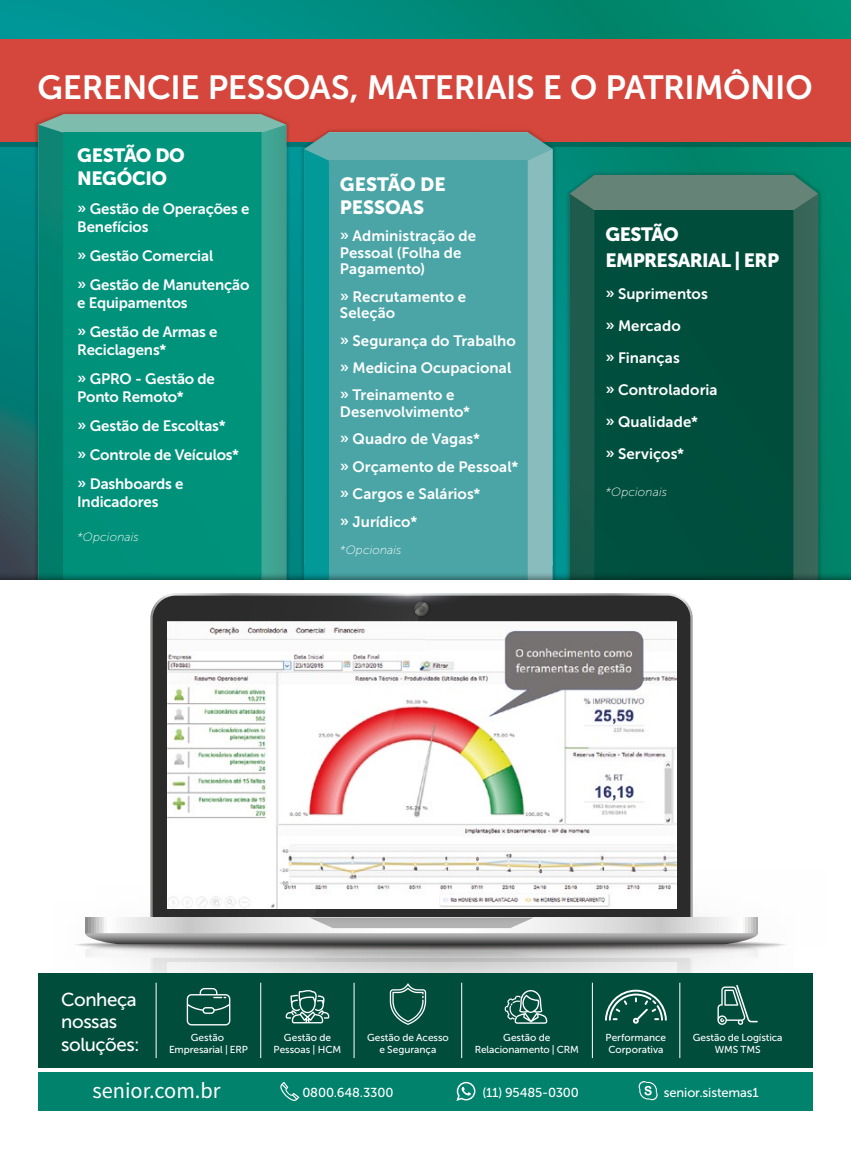
<style>
.page{position:relative;width:851px;height:1149px;background:#fff}
.page>*{position:absolute;margin:0;border:0;box-sizing:border-box;transform-origin:0 0}
.t1{font:33.3px "Museo Sans 700";letter-spacing:-.01em;color:#fff}
.t2{font:22.35px "Source Sans Pro";color:#fff}
.t3{font:19.05px/26px "Museo Sans 900";letter-spacing:-.025em;color:#fff}
.t4{font:19.05px/23px "Museo Sans 900";letter-spacing:-.005em;color:#fff}
.t5{font:18.75px/22.5px "Museo Sans 500";letter-spacing:-.025em;color:#fff}
.t6{font:15px/27.5px "Museo Sans 700";color:#fff}
.t7{font:12.9px "Museo Sans 500";letter-spacing:-.01em;color:#fff}
.t8{font:italic 12px "Museo Sans 100";letter-spacing:.01em;color:#fff}
.t9{font:10.05px/12.1px "Museo Sans 500";letter-spacing:-.005em;color:#fff;text-align:center}
</style>
<div class="page">
<svg style="left:0;top:0;width:850px;height:40px;background:#058b7c"></svg>
<div style="left:0;top:40px;width:850px;height:102px;background:#d5473c"></div>
<img style="left:0;top:112px;width:850px;height:457px">
<svg style="left:304px;top:132px;width:248px;height:29px;background:#6ea9a8"></svg>
<div style="left:329px;top:161px;width:199px;height:494px;background:#4ba5a6"></div>
<div style="left:304px;top:149px;width:25px;height:420px;background:#039999"></div>
<div style="left:527px;top:149px;width:25px;height:420px;background:#89bcbd"></div>
<div style="left:569px;top:175px;width:249px;height:35px;background:#668377"></div>
<div style="left:594px;top:210px;width:199px;height:478px;background:#004e3d"></div>
<svg style="left:569px;top:194px;width:25px;height:375px;background:#1f5c4d"></svg>
<div style="left:793px;top:194px;width:25px;height:375px;background:#376658"></div>
<svg style="left:38px;top:114px;width:248px;height:19px;background:#7eb1a3"></svg>
<div style="left:63px;top:133px;width:198px;height:508px;background:#00937c"></div>
<svg style="left:38px;top:125px;width:25px;height:444px;background:#05816f"></svg>
<svg style="left:261px;top:125px;width:25px;height:444px;background:#3fa391"></svg>
<div style="left:0;top:580px;width:850px;height:568px;background:#fff"></div>
<div style="left:153px;top:595px;width:537px;height:343px;background:#2b2b2b;border-radius:23px"></div>
<div style="left:413px;top:600px;width:17px;height:17px;background:#272727;border-radius:50%"></div>
<svg style="left:414px;top:601px;width:15px;height:15px"></svg>
<img style="left:423px;top:621px;width:253px;height:286px">
<svg style="left:150px;top:593px;width:273px;height:324px"></svg>
<svg style="left:343px;top:579px;width:129px;height:27px"></svg>
<svg style="left:153px;top:946px;width:537px;height:169px"></svg>
<svg style="left:423px;top:961px;width:253px;height:111px"></svg>
<svg style="left:150px;top:957px;width:273px;height:158px"></svg>
<svg style="left:75px;top:917px;width:710px;height:40px;background:#b7b6b6"></svg>
<svg style="left:343px;top:1110px;width:129px;height:5px"></svg>
<div style="left:38px;top:972px;width:774px;height:95px;background:#004d3c"></div>
<div style="left:38px;top:1072px;width:774px;height:38px;background:#00826d"></div>
<svg style="left:638px;top:1081px;width:19px;height:18px"></svg>
<svg style="left:456px;top:1081px;width:19px;height:19px"></svg>
<svg style="left:280px;top:1082px;width:19px;height:19px"></svg>
<svg style="left:187px;top:988px;width:43px;height:37px"></svg>
<svg style="left:285px;top:990px;width:44px;height:33px"></svg>
<svg style="left:390px;top:983px;width:36px;height:41px"></svg>
<svg style="left:605px;top:989px;width:61px;height:34px"></svg>
<svg style="left:717px;top:985px;width:40px;height:39px"></svg>
<hr style="left:353px;top:982px;width:1px;height:75px;background:#fff">
<hr style="left:156px;top:982px;width:1px;height:75px;background:#fff">
<hr style="left:461px;top:982px;width:1px;height:75px;background:#fff">
<hr style="left:679px;top:982px;width:1px;height:75px;background:#fff">
<hr style="left:260px;top:982px;width:1px;height:75px;background:#fff">
<hr style="left:591px;top:982px;width:1px;height:75px;background:#fff">
<svg style="left:504px;top:990px;width:43px;height:33px"></svg>
<h1 class="t1" style="left:37px;top:69px;width:776px">GERENCIE PESSOAS, MATERIAIS E O PATRIMÔNIO</h1>
<p class="t3" style="left:77px;top:144px;width:109px;line-height:23px">GESTÃO DO<br>NEGÓCIO</p>
<p class="t6" style="left:77px;top:200px;width:174px;line-height:18px">» Gestão de Operações e<br>Benefícios</p>
<p class="t6" style="left:77px;top:241px;width:174px;line-height:29px">» Gestão Comercial<br>» Gestão de Manutenção</p>
<p class="t6" style="left:77px;top:288px;width:142px;line-height:29px">e Equipamentos<br>» Gestão de Armas e</p>
<p class="t6" style="left:77px;top:335px;width:139px;line-height:29px">Reciclagens*<br>» GPRO - Gestão de</p>
<p class="t6" style="left:77px;top:382px;width:163px;line-height:29px">Ponto Remoto*<br>» Gestão de Escoltas*<br>» Controle de Veículos* » Dashboards e</p>
<p class="t6" style="left:77px;top:488px;width:83px">Indicadores</p>
<p class="t8" style="left:77px;top:530px;width:63px">*Opcionais</p>
<p class="t4" style="left:340px;top:172px;width:107px">GESTÃO DE<br>PESSOAS</p>
<p class="t6" style="left:340px;top:227px;width:138px;line-height:16.5px">» Administração de<br>Pessoal (Folha de<br>Pagamento)</p>
<p class="t6" style="left:340px;top:288px;width:128px;line-height:16.5px">» Recrutamento e<br>Seleção</p>
<p class="t6" style="left:340px;top:326px;width:177px">» Segurança do Trabalho » Medicina Ocupacional » Treinamento e</p>
<p class="t6" style="left:340px;top:398px;width:180px">Desenvolvimento*<br>» Quadro de Vagas*<br>» Orçamento de Pessoal* » Cargos e Salários*<br>» Jurídico*</p>
<p class="t8" style="left:340px;top:543px;width:63px">*Opcionais</p>
<p class="t3" style="left:605px;top:221px;width:175px">GESTÃO<br>EMPRESARIAL | ERP</p>
<p class="t6" style="left:605px;top:277px;width:114px;line-height:32px">» Suprimentos » Mercado<br>» Finanças<br>» Controladoria » Qualidade*<br>» Serviços*</p>
<p class="t8" style="left:605px;top:485px;width:63px">*Opcionais</p>
<p class="t5" style="left:61px;top:987px;width:80px">Conheça nossas soluções:</p>
<p class="t9" style="left:169px;top:1030px;width:80px">Gestão<br>Empresarial | ERP</p>
<p class="t9" style="left:273px;top:1030px;width:69px">Gestão de<br>Pessoas | HCM</p>
<p class="t9" style="left:367px;top:1030px;width:83px">Gestão de Acesso e Segurança</p>
<p class="t9" style="left:605px;top:1030px;width:62px;text-align:left">Performance<br>Corporativa</p>
<p class="t9" style="left:692px;top:1030px;width:91px">Gestão de Logística<br>WMS TMS</p>
<p class="t9" style="left:474px;top:1030px;width:106px">Gestão de<br>Relacionamento | CRM</p>
<h2 class="t2" style="left:92px;top:1075px;width:130px">senior.com.br</h2>
<p class="t7" style="left:302px;top:1084px;width:93px">0800.648.3300</p>
<p class="t7" style="left:482px;top:1084px;width:98px">(11) 95485-0300</p>
<p class="t7" style="left:663px;top:1084px;width:96px">senior.sistemas1</p>
</div>
